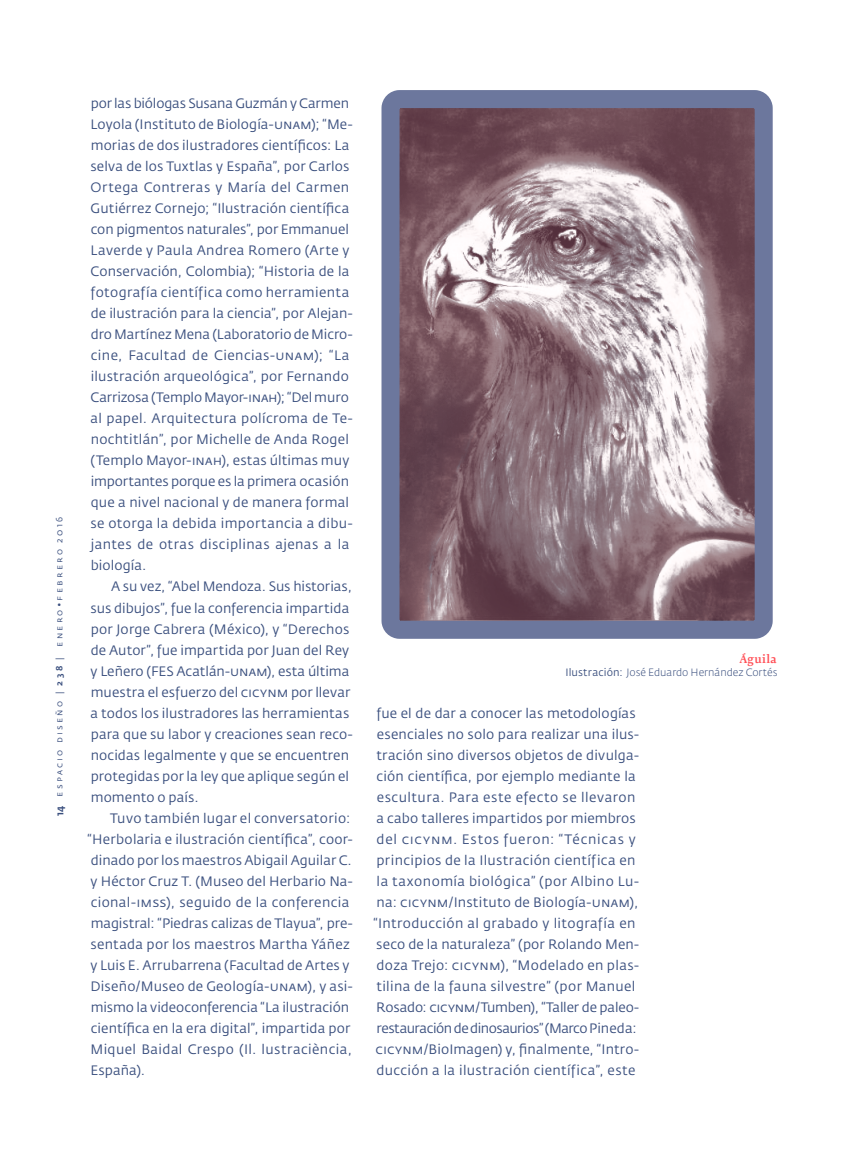
<style>
.page{position:relative;width:851px;height:1149px;background:#fff}
.page>*{position:absolute;margin:0;border:0;box-sizing:border-box;transform-origin:0 0}
.Cuerpo_con_sangria{font:13.5px/21px "Fedra Sans Std";letter-spacing:.01em;color:#3a4f7e}
.Pie_de_foto{font:300 10.5px "Fedra Sans Std";color:#3a4f7e}
.Título_pie_de_foto{font:500 10.5px "Fedra Serif B";letter-spacing:.03em;color:#ff5057}
.t1{font:500 10.5px "Fedra Sans Std";color:#3a4f7e}
.t2{font:9px "Fedra Sans Std";letter-spacing:.26em;color:#3a4f7e}
.s1{font-weight:500}
.s2{font-style:inherit}
.s3{font-weight:400}
</style>
<div class="page">
<img style="left:400px;top:109px;width:353px;height:510px">
<div style="left:381px;top:90px;width:391px;height:548px;border:18px solid #6c779d;border-radius:9px"></div>
<p class="t2" style="left:54px;top:796px;width:282px;rotate:-90deg">espacio diseño | <span class="s1">238</span> | enero<span class="s2">•</span>febrero 2016</p>
<p class="t1" style="left:53px;top:815px;width:12px;rotate:-90deg">14</p>
<p class="Cuerpo_con_sangria" style="left:90px;top:93px;width:264px">por las biólogas Susana Guzmán y Carmen Loyola (Instituto de Biología-unam); “Me&shy;morias de dos ilustradores científicos: La selva de los Tuxtlas y España”, por Carlos Ortega Contreras y María del Carmen Gutiérrez Cornejo; “Ilustración científica con pigmentos naturales”, por Emmanuel Laverde y Paula Andrea Romero (Arte y Conservación, Colombia); “Historia de la fotografía científica como herramienta de ilustración para la ciencia”, por Alejan&shy;dro Martínez Mena (Laboratorio de Micro&shy;cine, Facultad de Ciencias-unam); “La ilustración arqueológica”, por Fernando Carrizosa (Templo Mayor-inah); “Del muro al papel. Arquitectura polícroma de Te&shy;nochtitlán”, por Michelle de Anda Rogel (Templo Mayor-inah), estas últimas muy importantes porque es la primera ocasión que a nivel nacional y de manera formal se otorga la debida importancia a dibu&shy;jantes de otras disciplinas ajenas a la biología.</p>
<p class="Cuerpo_con_sangria" style="left:90px;top:576px;width:264px;text-indent:21px">A su vez, “Abel Mendoza. Sus historias, sus dibujos”, fue la conferencia impartida por Jorge Cabrera (México), y “Derechos de Autor”, fue impartida por Juan del Rey y Leñero (FES Acatlán-unam), esta última muestra el esfuerzo del cicynm por llevar a todos los ilustradores las herramientas para que su labor y creaciones sean reco&shy;nocidas legalmente y que se encuentren protegidas por la ley que aplique según el momento o país.</p>
<p class="Cuerpo_con_sangria" style="left:88px;top:807px;width:266px;text-indent:23px">Tuvo también lugar el conversatorio: “Herbolaria e ilustración científica”, coor&shy;dinado por los maestros Abigail Aguilar C. y Héctor Cruz T. (Museo del Herbario Na&shy;cional-imss), seguido de la conferencia magistral: “Piedras calizas de Tlayua”, pre&shy;sentada por los maestros Martha Yáñez y Luis E. Arrubarrena (Facultad de Artes y Diseño/Museo de Geología-unam), y asi&shy;mismo la videoconferencia “La ilustración científica en la era digital”, impartida por Miquel Baidal Crespo (Il. lustraciència, España).</p>
<p class="Título_pie_de_foto" style="left:739px;top:652px;width:39px">Águila</p>
<p class="Pie_de_foto" style="left:565px;top:665px;width:213px"><span class="s3">Ilustración:</span> José Eduardo Hernández Cortés</p>
<p class="Cuerpo_con_sangria" style="left:373px;top:702px;width:267px">fue el de dar a conocer las metodologías esenciales no solo para realizar una ilus&shy;tración sino diversos objetos de divulga&shy;ción científica, por ejemplo mediante la escultura. Para este efecto se llevaron a cabo talleres impartidos por miembros del cicynm. Estos fueron: “Técnicas y principios de la Ilustración científica en la taxonomía biológica” (por Albino Lu&shy;na: cicynm/Instituto de Biología-unam), “Introducción al grabado y litografía en seco de la naturaleza” (por Rolando Men&shy;doza Trejo: cicynm), “Modelado en plas&shy;tilina de la fauna silvestre” (por Manuel Rosado: cicynm/Tumben), “Taller de paleo&shy;restauración de dinosaurios” (Marco Pineda: cicynm/BioImagen) y, finalmente, “Intro&shy;ducción a la ilustración científica”, este</p>
</div>
